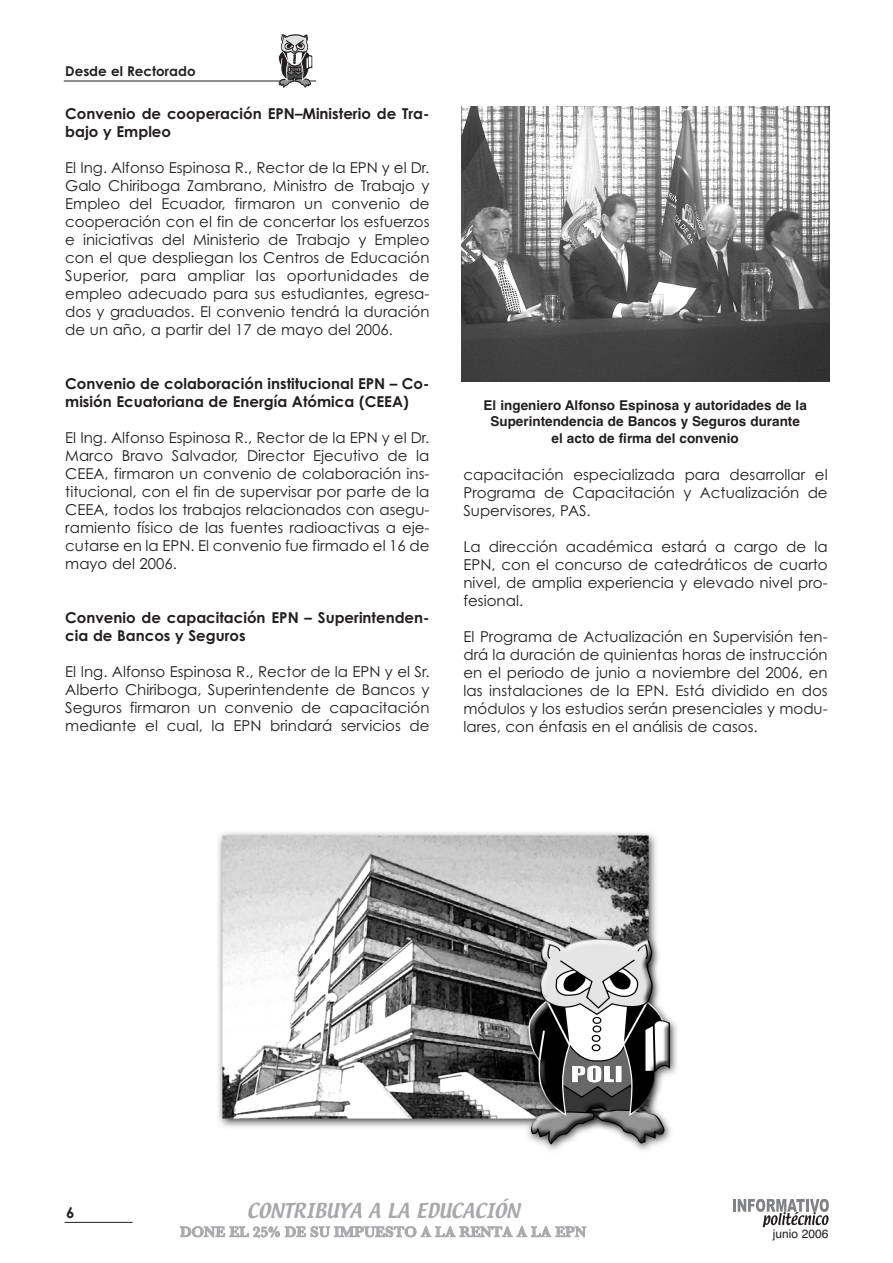
<style>
.page{position:relative;width:893px;height:1263px;background:#fff}
.page>*{position:absolute;margin:0;border:0;box-sizing:border-box;transform-origin:0 0}
.t1{font:18px "Textile";color:#a8a9ad}
.t2{font:15px/18px "Century Gothic";color:#231f20;text-align:justify}
.t3{font:700 15px/18px "Century Gothic";color:#231f20}
.t4{font:600 15px "Baskerville";color:#a8a9ad}
.t5{font:700 13.5px/16.2px "Helvetica";color:#231f20;text-align:center}
.t6{font:700 13.5px "Century Gothic";color:#231f20}
.t7{font:12px "Helvetica";color:#231f20}
</style>
<div class="page">
<svg style="left:733px;top:1199px;width:96px;height:28px"></svg>
<hr style="left:65px;top:1222px;width:68px;height:1px;background:#231f20">
<hr style="left:64px;top:81px;width:252px;height:1px;background:#231f20">
<svg style="left:278px;top:35px;width:34px;height:53px"></svg>
<img style="left:461px;top:106px;width:368px;height:276px">
<img style="left:218px;top:832px;width:459px;height:318px">
<p class="t6" style="left:65px;top:64px;width:132px">Desde el Rectorado</p>
<p class="t3" style="left:65px;top:105px;width:366px">Convenio de cooperación EPN–Ministerio de Tra&shy;bajo y Empleo</p>
<p class="t2" style="left:65px;top:159px;width:366px">El Ing. Alfonso Espinosa R., Rector de la EPN y el Dr.<br>Galo Chiriboga Zambrano, Ministro de Trabajo y Empleo del Ecuador, firmaron un convenio de cooperación con el fin de concertar los esfuerzos e iniciativas del Ministerio de Trabajo y Empleo con el que despliegan los Centros de Educación Superior, para ampliar las oportunidades de empleo adecuado para sus estudiantes, egresa&shy;dos y graduados. El convenio tendrá la duración de un año, a partir del 17 de mayo del 2006.</p>
<p class="t3" style="left:65px;top:375px;width:366px">Convenio de colaboración institucional EPN – Co&shy;misión Ecuatoriana de Energía Atómica (CEEA)</p>
<p class="t2" style="left:65px;top:429px;width:366px">El Ing. Alfonso Espinosa R., Rector de la EPN y el Dr.<br>Marco Bravo Salvador, Director Ejecutivo de la CEEA, firmaron un convenio de colaboración ins&shy;titucional, con el fin de supervisar por parte de la CEEA, todos los trabajos relacionados con asegu&shy;ramiento físico de las fuentes radioactivas a eje&shy;cutarse en la EPN. El convenio fue firmado el 16 de mayo del 2006.</p>
<p class="t3" style="left:65px;top:609px;width:366px">Convenio de capacitación EPN – Superintenden&shy;cia de Bancos y Seguros</p>
<p class="t2" style="left:65px;top:663px;width:366px">El Ing. Alfonso Espinosa R., Rector de la EPN y el Sr.<br>Alberto Chiriboga, Superintendente de Bancos y Seguros firmaron un convenio de capacitación mediante el cual, la EPN brindará servicios de</p>
<p class="t5" style="left:484px;top:397px;width:325px">El ingeniero Alfonso Espinosa y autoridades de la<br>Superintendencia de Bancos y Seguros durante el acto de firma del convenio</p>
<p class="t2" style="left:463px;top:465px;width:366px">capacitación especializada para desarrollar el Programa de Capacitación y Actualización de Supervisores, PAS.</p>
<p class="t2" style="left:463px;top:537px;width:366px">La dirección académica estará a cargo de la EPN, con el concurso de catedráticos de cuarto nivel, de amplia experiencia y elevado nivel pro&shy;fesional.</p>
<p class="t2" style="left:463px;top:627px;width:366px">El Programa de Actualización en Supervisión ten&shy;drá la duración de quinientas horas de instrucción en el periodo de junio a noviembre del 2006, en las instalaciones de la EPN. Está dividido en dos módulos y los estudios serán presenciales y modu&shy;lares, con énfasis en el análisis de casos.</p>
<p class="t3" style="left:66px;top:1204px;width:10px">6</p>
<p class="t1" style="left:247px;top:1201px;width:275px">CONTRIBUYA A LA EDUCACIÓN</p>
<p class="t4" style="left:180px;top:1223px;width:408px">DONE EL 25% DE SU IMPUESTO A LA RENTA A LA EPN</p>
<p class="t7" style="left:773px;top:1226px;width:57px">junio 2006</p>
</div>
